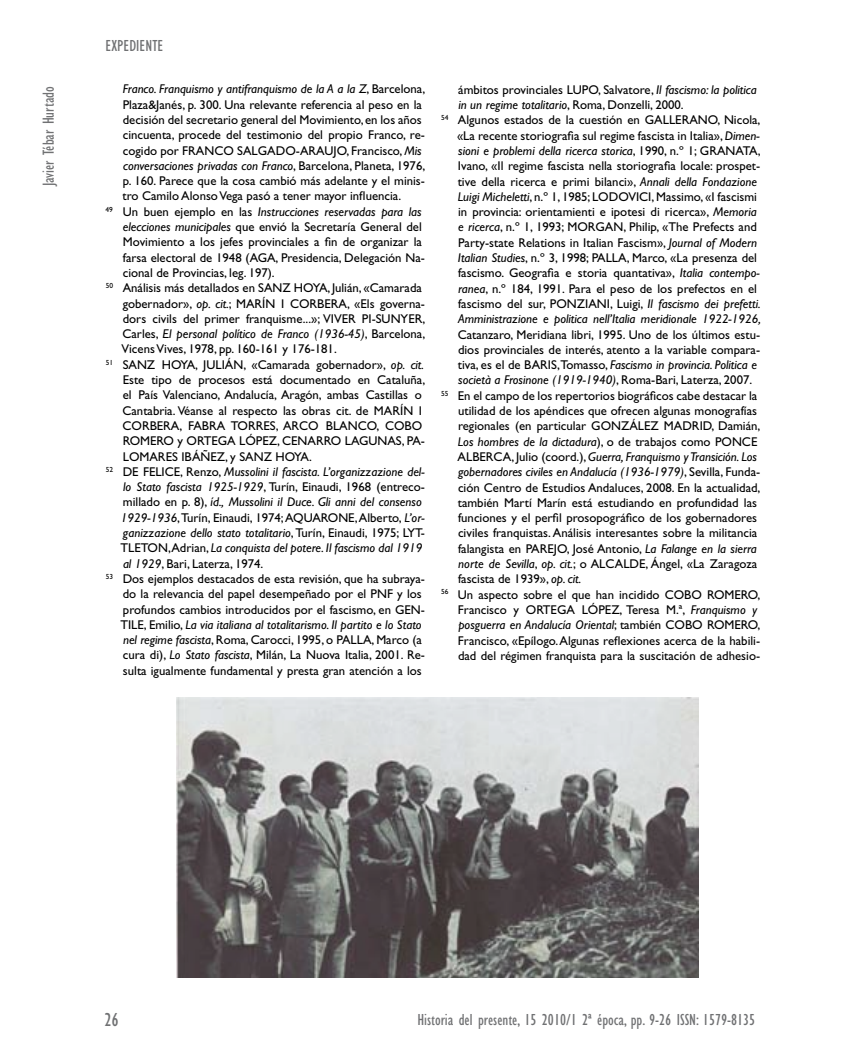
<style>
.page{position:relative;width:851px;height:1063px;background:#fff}
.page>*{position:absolute;margin:0;border:0;box-sizing:border-box;transform-origin:0 0}
.t1{font:condensed 19.5px "Gill Sans Std";color:#707173}
.t2{font:condensed 16.5px "Gill Sans Std";color:#707173}
.t3{font:12.75px "Gill Sans Std";color:#000}
.t4{font:italic 12.75px "Gill Sans Std";color:#000}
.s1{font-style:normal}
.s2{font-style:italic}
</style>
<div class="page">
<img style="left:176px;top:697px;width:522px;height:281px">
<p class="t2" style="left:105px;top:36px;width:60px">EXPEDIENTE</p>
<p class="t2" style="left:40px;top:186px;width:101px;rotate:-90deg">Javier Tébar Hurtado</p>
<p class="t4" style="left:123px;top:82px;width:304px">Franco. Franquismo y antifranquismo de la A a la Z<span class="s1">, Barcelona,</span></p>
<p class="t3" style="left:123px;top:97px;width:300px">Plaza&amp;Janés, p. 300. Una relevante referencia al peso en la</p>
<p class="t3" style="left:123px;top:112px;width:300px">decisión del secretario general del Movimiento, en los años</p>
<p class="t3" style="left:123px;top:128px;width:303px">cincuenta, procede del testimonio del propio Franco, re-</p>
<p class="t3" style="left:123px;top:143px;width:300px">cogido por FRANCO SALGADO-ARAUJO, Francisco, <span class="s2">Mis</span></p>
<p class="t4" style="left:123px;top:158px;width:303px">conversaciones privadas con Franco<span class="s1">, Barcelona, Planeta, 1976,</span></p>
<p class="t3" style="left:123px;top:173px;width:303px">p. 160. Parece que la cosa cambió más adelante y el minis-</p>
<p class="t3" style="left:122px;top:189px;width:280px">tro Camilo Alonso Vega pasó a tener mayor influencia.</p>
<p class="t4" style="left:105px;top:204px;width:318px"><sup>49</sup> <span class="s1">Un buen ejemplo en las</span> Instrucciones reservadas para las</p>
<p class="t3" style="left:123px;top:219px;width:300px"><span class="s2">elecciones municipales</span> que envió la Secretaría General del</p>
<p class="t3" style="left:123px;top:235px;width:301px">Movimiento a los jefes provinciales a fin de organizar la</p>
<p class="t3" style="left:123px;top:250px;width:303px">farsa electoral de 1948 (AGA, Presidencia, Delegación Na-</p>
<p class="t3" style="left:123px;top:265px;width:153px">cional de Provincias, leg. 197).</p>
<p class="t3" style="left:106px;top:281px;width:317px"><sup>50</sup> Análisis más detallados en SANZ HOYA, Julián, «Camarada</p>
<p class="t3" style="left:123px;top:296px;width:303px">gobernador», <span class="s2">op. cit.</span>; MARÍN I CORBERA, «Els governa-</p>
<p class="t3" style="left:123px;top:311px;width:304px">dors civils del primer franquisme...»; VIVER PI-SUNYER,</p>
<p class="t4" style="left:122px;top:327px;width:304px"><span class="s1">Carles,</span> El personal político de Franco (1936-45)<span class="s1">, Barcelona,</span></p>
<p class="t3" style="left:121px;top:342px;width:217px">Vicens Vives, 1978, pp. 160-161 y 176-181.</p>
<p class="t3" style="left:106px;top:357px;width:319px"><sup>51</sup> SANZ HOYA, JULIÁN, «Camarada gobernador», <span class="s2">op. cit.</span></p>
<p class="t3" style="left:123px;top:372px;width:304px">Este tipo de procesos está documentado en Cataluña,</p>
<p class="t3" style="left:123px;top:388px;width:300px">el País Valenciano, Andalucía, Aragón, ambas Castillas o</p>
<p class="t3" style="left:122px;top:403px;width:301px">Cantabria. Véanse al respecto las obras cit. de MARÍN I</p>
<p class="t3" style="left:122px;top:418px;width:301px">CORBERA, FABRA TORRES, ARCO BLANCO, COBO</p>
<p class="t3" style="left:123px;top:434px;width:304px">ROMERO y ORTEGA LÓPEZ, CENARRO LAGUNAS, PA-</p>
<p class="t3" style="left:123px;top:449px;width:190px">LOMARES IBÁÑEZ, y SANZ HOYA.</p>
<p class="t4" style="left:106px;top:464px;width:320px"><sup>52</sup> <span class="s1">DE FELICE, Renzo,</span> Mussolini il fascista. L’organizzazione del-</p>
<p class="t3" style="left:123px;top:479px;width:303px"><span class="s2">lo Stato fascista 1925-1929</span>, Turín, Einaudi, 1968 (entreco-</p>
<p class="t4" style="left:123px;top:495px;width:300px"><span class="s1">millado en p. 8),</span> íd., Mussolini il Duce. Gli anni del consenso</p>
<p class="t3" style="left:121px;top:510px;width:305px"><span class="s2">1929-1936</span>, Turín, Einaudi, 1974; AQUARONE, Alberto, <span class="s2">L’or-</span></p>
<p class="t4" style="left:123px;top:525px;width:303px">ganizzazione dello stato totalitario<span class="s1">, Turín, Einaudi, 1975; LYT-</span></p>
<p class="t4" style="left:120px;top:541px;width:303px"><span class="s1">TLETON,Adrian,</span> La conquista del potere. Il fascismo dal 1919</p>
<p class="t3" style="left:123px;top:556px;width:142px"><span class="s2">al 1929</span>, Bari, Laterza, 1974.</p>
<p class="t3" style="left:106px;top:571px;width:320px"><sup>53</sup> Dos ejemplos destacados de esta revisión, que ha subraya-</p>
<p class="t3" style="left:123px;top:587px;width:300px">do la relevancia del papel desempeñado por el PNF y los</p>
<p class="t3" style="left:123px;top:602px;width:303px">profundos cambios introducidos por el fascismo, en GEN-</p>
<p class="t4" style="left:120px;top:617px;width:303px"><span class="s1">TILE, Emilio,</span> La via italiana al totalitarismo. Il partito e lo Stato</p>
<p class="t3" style="left:123px;top:632px;width:300px"><span class="s2">nel regime fascista</span>, Roma, Carocci, 1995, o PALLA, Marco (a</p>
<p class="t3" style="left:123px;top:648px;width:303px">cura di), <span class="s2">Lo Stato fascista</span>, Milán, La Nuova Italia, 2001. Re-</p>
<p class="t3" style="left:123px;top:663px;width:300px">sulta igualmente fundamental y presta gran atención a los</p>
<p class="t3" style="left:458px;top:82px;width:300px">ámbitos provinciales LUPO, Salvatore, <span class="s2">Il fascismo: la politica</span></p>
<p class="t4" style="left:458px;top:97px;width:227px">in un regime totalitario<span class="s1">, Roma, Donzelli, 2000.</span></p>
<p class="t3" style="left:441px;top:113px;width:321px"><sup>54</sup> Algunos estados de la cuestión en GALLERANO, Nicola,</p>
<p class="t3" style="left:457px;top:128px;width:304px">«La recente storiografia sul regime fascista in Italia», <span class="s2">Dimen-</span></p>
<p class="t4" style="left:458px;top:143px;width:303px">sioni e problemi della ricerca storica<span class="s1">, 1990, n.º 1; GRANATA,</span></p>
<p class="t3" style="left:458px;top:159px;width:304px">Ivano, «Il regime fascista nella storiografia locale: prospet-</p>
<p class="t3" style="left:457px;top:174px;width:301px">tive della ricerca e primi bilanci», <span class="s2">Annali della Fondazione</span></p>
<p class="t3" style="left:458px;top:189px;width:300px"><span class="s2">Luigi Micheletti</span>, n.º 1, 1985; LODOVICI, Massimo, «I fascismi</p>
<p class="t3" style="left:458px;top:205px;width:300px">in provincia: orientamienti e ipotesi di ricerca», <span class="s2">Memoria</span></p>
<p class="t3" style="left:458px;top:220px;width:300px"><span class="s2">e ricerca</span>, n.º 1, 1993; MORGAN, Philip, «The Prefects and</p>
<p class="t3" style="left:458px;top:235px;width:300px">Party-state Relations in Italian Fascism», <span class="s2">Journal of Modern</span></p>
<p class="t3" style="left:458px;top:250px;width:300px"><span class="s2">Italian Studies</span>, n.º 3, 1998; PALLA, Marco, «La presenza del</p>
<p class="t3" style="left:458px;top:266px;width:303px">fascismo. Geografia e storia quantativa», <span class="s2">Italia contempo-</span></p>
<p class="t3" style="left:458px;top:281px;width:300px"><span class="s2">ranea</span>, n.º 184, 1991. Para el peso de los prefectos en el</p>
<p class="t3" style="left:458px;top:296px;width:304px">fascismo del sur, PONZIANI, Luigi, <span class="s2">Il fascismo dei prefetti.</span></p>
<p class="t4" style="left:458px;top:312px;width:304px">Amministrazione e politica nell’Italia meridionale 1922-1926,</p>
<p class="t3" style="left:457px;top:327px;width:304px">Catanzaro, Meridiana libri, 1995. Uno de los últimos estu-</p>
<p class="t3" style="left:458px;top:342px;width:303px">dios provinciales de interés, atento a la variable compara-</p>
<p class="t4" style="left:457px;top:358px;width:301px"><span class="s1">tiva, es el de BARIS,Tomasso,</span> Fascismo in provincia. Politica e</p>
<p class="t4" style="left:458px;top:373px;width:295px">società a Frosinone (1919-1940)<span class="s1">, Roma-Bari, Laterza, 2007.</span></p>
<p class="t3" style="left:441px;top:388px;width:317px"><sup>55</sup> En el campo de los repertorios biográficos cabe destacar la</p>
<p class="t3" style="left:458px;top:403px;width:300px">utilidad de los apéndices que ofrecen algunas monografías</p>
<p class="t3" style="left:458px;top:419px;width:304px">regionales (en particular GONZÁLEZ MADRID, Damián,</p>
<p class="t4" style="left:458px;top:434px;width:301px">Los hombres de la dictadura<span class="s1">), o de trabajos como PONCE</span></p>
<p class="t4" style="left:457px;top:449px;width:301px"><span class="s1">ALBERCA, Julio (coord.),</span> Guerra, Franquismo y Transición. Los</p>
<p class="t4" style="left:458px;top:465px;width:303px">gobernadores civiles en Andalucía (1936-1979)<span class="s1">, Sevilla, Funda-</span></p>
<p class="t3" style="left:458px;top:480px;width:304px">ción Centro de Estudios Andaluces, 2008. En la actualidad,</p>
<p class="t3" style="left:457px;top:495px;width:301px">también Martí Marín está estudiando en profundidad las</p>
<p class="t3" style="left:458px;top:511px;width:300px">funciones y el perfil prosopográfico de los gobernadores</p>
<p class="t3" style="left:458px;top:526px;width:301px">civiles franquistas. Análisis interesantes sobre la militancia</p>
<p class="t3" style="left:458px;top:541px;width:300px">falangista en PAREJO, José Antonio, <span class="s2">La Falange en la sierra</span></p>
<p class="t3" style="left:458px;top:556px;width:300px"><span class="s2">norte de Sevilla</span>, <span class="s2">op. cit.</span>; o ALCALDE, Ángel, «La Zaragoza</p>
<p class="t3" style="left:458px;top:572px;width:125px">fascista de 1939», <span class="s2">op. cit.</span></p>
<p class="t3" style="left:441px;top:587px;width:321px"><sup>56</sup> Un aspecto sobre el que han incidido COBO ROMERO,</p>
<p class="t3" style="left:458px;top:602px;width:301px">Francisco y ORTEGA LÓPEZ, Teresa M.ª, <span class="s2">Franquismo y</span></p>
<p class="t4" style="left:458px;top:618px;width:303px">posguerra en Andalucía Oriental<span class="s1">; también COBO ROMERO,</span></p>
<p class="t3" style="left:458px;top:633px;width:304px">Francisco, «Epílogo. Algunas reflexiones acerca de la habili-</p>
<p class="t3" style="left:458px;top:648px;width:303px">dad del régimen franquista para la suscitación de adhesio-</p>
<h1 class="t1" style="left:104px;top:1009px;width:16px">26</h1>
<p class="t2" style="left:417px;top:1011px;width:339px">Historia del presente, 15 2010/1 2ª época, pp. 9-26 issn: 1579-8135</p>
</div>
